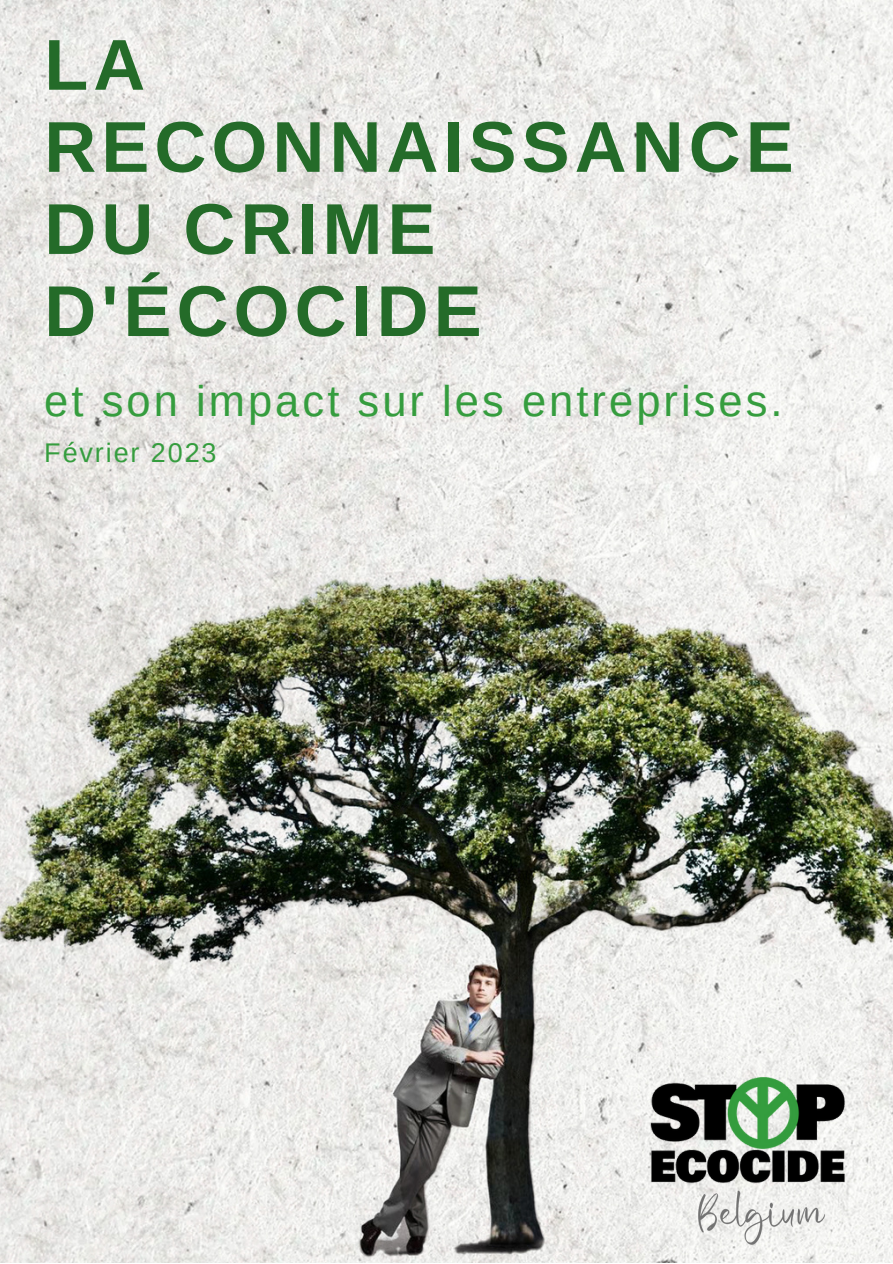
<style>
.page{position:relative;width:893px;height:1264px;background:#fff}
.page>*{position:absolute;margin:0;border:0;box-sizing:border-box;transform-origin:0 0}
.t1{font:700 72px/82.1px "Arimo";letter-spacing:.07em;color:#246b29}
.t2{font:43.5px "Arimo";letter-spacing:.07em;color:#359d3e}
.t3{font:27px "Arimo";letter-spacing:.07em;color:#359d3e}
</style>
<div class="page">
<img style="left:0;top:0;width:892px;height:1262px">
<img style="left:643px;top:1077px;width:207px;height:110px">
<img style="left:643px;top:1187px;width:235px;height:60px">
<p class="t1" style="left:44px;top:24px;width:750px">LA<br>RECONNAISSANCE<br>DU CRIME<br>D'ÉCOCIDE</p>
<p class="t2" style="left:44px;top:376px;width:739px">et son impact sur les entreprises.</p>
<p class="t3" style="left:44px;top:437px;width:174px">Février 2023</p>
</div>
